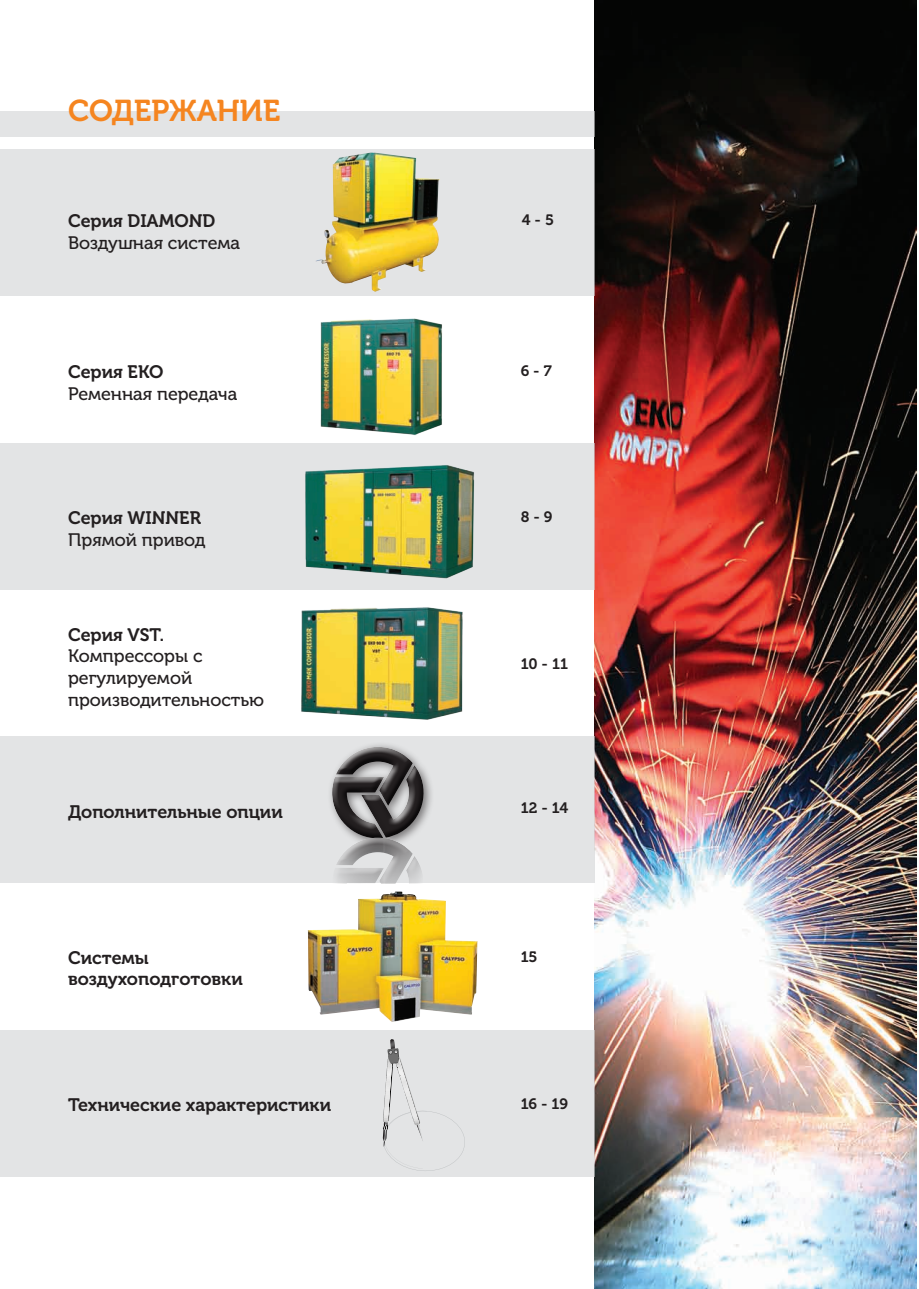
<style>
.page{position:relative;width:919px;height:1289px;background:#fff}
.page>*{position:absolute;margin:0;border:0;box-sizing:border-box;transform-origin:0 0}
.t1{font:30px "Museo Cyrl 700";color:#f58520}
.t2{font:18px/21.6px "Museo Cyrl 500";color:#231f20}
.t3{font:18px/21.6px "Museo Cyrl 700";color:#231f20}
.t4{font:15px "Museo 700";letter-spacing:-.015em;color:#231f20}
.s1{font-family:"Museo Cyrl 700"}
</style>
<div class="page">
<img style="left:594px;top:0;width:322px;height:1288px">
<div style="left:0;top:149px;width:594px;height:147px;background:#e3e4e5"></div>
<div style="left:0;top:443px;width:594px;height:146px;background:#e3e4e5"></div>
<div style="left:0;top:736px;width:594px;height:147px;background:#e3e4e5"></div>
<div style="left:0;top:1030px;width:594px;height:146px;background:#e3e4e5"></div>
<div style="left:0;top:111px;width:594px;height:25px;background:#e3e4e5"></div>
<img style="left:320px;top:318px;width:122px;height:117px">
<img style="left:305px;top:465px;width:170px;height:114px">
<img style="left:301px;top:607px;width:162px;height:113px">
<img style="left:316px;top:152px;width:124px;height:140px">
<img style="left:308px;top:891px;width:169px;height:131px">
<div style="left:327px;top:741px;width:107px;height:108px;background:#231f20;opacity:.55"></div>
<div style="left:330px;top:746px;width:92px;height:83px;background:#fff;opacity:.75"></div>
<svg style="left:332px;top:746px;width:92px;height:99px"></svg>
<div style="left:330px;top:837px;width:92px;height:46px;background:#fff;opacity:.75"></div>
<div style="left:332px;top:845px;width:92px;height:38px;background:#231f20;opacity:.75"></div>
<svg style="left:382px;top:1039px;width:83px;height:132px"></svg>
<p class="t1" style="left:68px;top:94px;width:214px">СОДЕРЖАНИЕ</p>
<p class="t3" style="left:68px;top:210px;width:149px">Серия DIAMOND</p>
<p class="t2" style="left:68px;top:232px;width:173px">Воздушная система</p>
<p class="t3" style="left:68px;top:361px;width:97px">Серия EKO</p>
<p class="t2" style="left:68px;top:383px;width:170px">Ременная передача</p>
<p class="t4" style="left:521px;top:211px;width:34px">4 - 5</p>
<p class="t4" style="left:520px;top:362px;width:33px">6 - 7</p>
<p class="t2" style="left:68px;top:507px;width:139px"><span class="s1">Серия WINNER<br></span>Прямой привод</p>
<p class="t4" style="left:520px;top:508px;width:33px">8 - 9</p>
<p class="t3" style="left:68px;top:624px;width:97px">Серия VST.</p>
<p class="t2" style="left:68px;top:645px;width:136px">Компрессоры с регулируемой</p>
<p class="t2" style="left:68px;top:688px;width:197px">производительностью</p>
<p class="t4" style="left:520px;top:655px;width:49px">10 - 11</p>
<p class="t3" style="left:68px;top:801px;width:216px">Дополнительные опции</p>
<p class="t4" style="left:520px;top:799px;width:49px">12 - 14</p>
<p class="t3" style="left:68px;top:947px;width:176px">Системы воздухоподготовки</p>
<p class="t4" style="left:520px;top:948px;width:18px">15</p>
<p class="t3" style="left:68px;top:1094px;width:264px">Технические характеристики</p>
<p class="t4" style="left:520px;top:1095px;width:49px">16 - 19</p>
</div>
